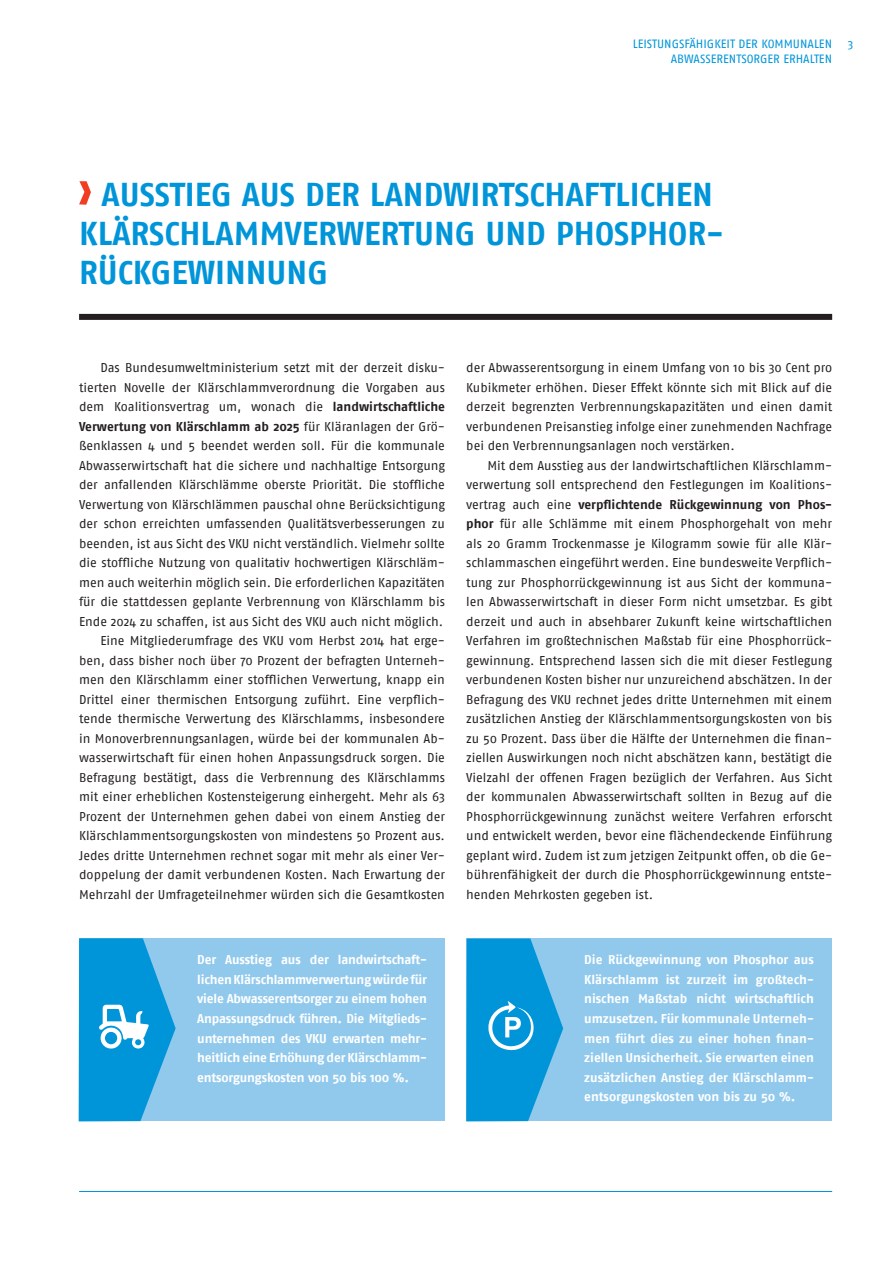
<style>
.page{position:relative;width:893px;height:1263px;background:#fff}
.page>*{position:absolute;margin:0;border:0;box-sizing:border-box;transform-origin:0 0}
.Innenseiten_Headline{font:700 33px/39px "Fago No";color:#0095d9}
.Innenseiten_Copy_mit{font:12.75px/19.5px "Fago No";letter-spacing:-.005em;color:#231f20;text-align:justify}
.Innenseiten_Copy_ohn{font:700 12.75px/19.5px "Fago No";letter-spacing:-.015em;color:#fff;text-align:justify}
.Kopfzeile_rechts{font:12px "Fago No";color:#0095d9}
.s1{font-weight:700}
</style>
<div class="page">
<hr style="left:79px;top:1191px;width:753px;height:1px;background:#0095d9">
<div style="left:79px;top:938px;width:366px;height:183px;background:#91c9ed"></div>
<div style="left:466px;top:938px;width:366px;height:183px;background:#91c9ed"></div>
<div style="left:79px;top:314px;width:753px;height:6px;background:#231f20"></div>
<svg style="left:466px;top:938px;width:97px;height:183px"></svg>
<svg style="left:79px;top:938px;width:97px;height:183px"></svg>
<svg style="left:79px;top:181px;width:12px;height:24px"></svg>
<p class="Kopfzeile_rechts" style="left:633px;top:37px;width:201px">LEISTUNGSFÄHIGKEIT DER KOMMUNALEN</p>
<p class="Kopfzeile_rechts" style="left:848px;top:37px;width:7px">3</p>
<p class="Kopfzeile_rechts" style="left:671px;top:52px;width:163px">ABWASSERENTSORGER ERHALTEN</p>
<p class="Innenseiten_Headline" style="left:79px;top:174px;width:646px;text-indent:23px">AUSSTIEG AUS DER LANDWIRTSCHAFTLICHEN<br>KLÄRSCHLAMMVERWERTUNG UND PHOSPHOR-<br>RÜCKGEWINNUNG</p>
<p class="Innenseiten_Copy_mit" style="left:79px;top:358px;width:367px;text-indent:21px">Das Bundesumweltministerium setzt mit der derzeit disku&shy;tierten Novelle der Klärschlammverordnung die Vorgaben aus dem Koalitionsvertrag um, wonach die <span class="s1">landwirtschaftliche Verwertung von Klärschlamm ab 2025</span> für Kläranlagen der Grö&shy;ßenklassen 4 und 5 beendet werden soll. Für die kommunale Abwasserwirtschaft hat die sichere und nachhaltige Entsorgung der anfallenden Klärschlämme oberste Priorität. Die stoffliche Verwertung von Klärschlämmen pauschal ohne Berücksichtigung der schon erreichten umfassenden Qualitätsverbesserungen zu beenden, ist aus Sicht des VKU nicht verständlich. Vielmehr sollte die stoffliche Nutzung von qualitativ hochwertigen Klärschläm&shy;men auch weiterhin möglich sein. Die erforderlichen Kapazitäten für die stattdessen geplante Verbrennung von Klärschlamm bis Ende 2024 zu schaffen, ist aus Sicht des VKU auch nicht möglich.</p>
<p class="Innenseiten_Copy_mit" style="left:79px;top:631px;width:367px;text-indent:21px">Eine Mitgliederumfrage des VKU vom Herbst 2014 hat erge&shy;ben, dass bisher noch über 70 Prozent der befragten Unterneh&shy;men den Klärschlamm einer stofflichen Verwertung, knapp ein Drittel einer thermischen Entsorgung zuführt. Eine verpflich&shy;tende thermische Verwertung des Klärschlamms, insbesondere in Monoverbrennungsanlagen, würde bei der kommunalen Ab&shy;wasserwirtschaft für einen hohen Anpassungsdruck sorgen. Die Befragung bestätigt, dass die Verbrennung des Klärschlamms mit einer erheblichen Kostensteigerung einhergeht. Mehr als 63<br>Prozent der Unternehmen gehen dabei von einem Anstieg der Klärschlammentsorgungskosten von mindestens 50 Prozent aus.<br>Jedes dritte Unternehmen rechnet sogar mit mehr als einer Ver&shy;doppelung der damit verbundenen Kosten. Nach Erwartung der Mehrzahl der Umfrageteilnehmer würden sich die Gesamtkosten</p>
<p class="Innenseiten_Copy_ohn" style="left:197px;top:950px;width:231px">Der Ausstieg aus der landwirtschaft&shy;lichen Klärschlammverwertung würde für viele Abwasserentsorger zu einem hohen Anpassungsdruck führen. Die Mitglieds&shy;unternehmen des VKU erwarten mehr&shy;heitlich eine Erhöhung der Klärschlamm&shy;entsorgungskosten von 50 bis 100 %.</p>
<p class="Innenseiten_Copy_mit" style="left:466px;top:358px;width:368px">der Abwasserentsorgung in einem Umfang von 10 bis 30 Cent pro Kubikmeter erhöhen. Dieser Effekt könnte sich mit Blick auf die derzeit begrenzten Verbrennungskapazitäten und einen damit verbundenen Preisanstieg infolge einer zunehmenden Nachfrage bei den Verbrennungsanlagen noch verstärken.</p>
<p class="Innenseiten_Copy_mit" style="left:466px;top:456px;width:368px;text-indent:21px">Mit dem Ausstieg aus der landwirtschaftlichen Klärschlamm&shy;verwertung soll entsprechend den Festlegungen im Koalitions&shy;vertrag auch eine <span class="s1">verpflichtende Rückgewinnung von Phos&shy;phor</span> für alle Schlämme mit einem Phosphorgehalt von mehr als 20 Gramm Trockenmasse je Kilogramm sowie für alle Klär&shy;schlammaschen eingeführt werden. Eine bundesweite Verpflich&shy;tung zur Phosphorrückgewinnung ist aus Sicht der kommuna&shy;len Abwasserwirtschaft in dieser Form nicht umsetzbar. Es gibt derzeit und auch in absehbarer Zukunft keine wirtschaftlichen Verfahren im großtechnischen Maßstab für eine Phosphorrück&shy;gewinnung. Entsprechend lassen sich die mit dieser Festlegung verbundenen Kosten bisher nur unzureichend abschätzen. In der Befragung des VKU rechnet jedes dritte Unternehmen mit einem zusätzlichen Anstieg der Klärschlammentsorgungskosten von bis zu 50 Prozent. Dass über die Hälfte der Unternehmen die finan&shy;ziellen Auswirkungen noch nicht abschätzen kann, bestätigt die Vielzahl der offenen Fragen bezüglich der Verfahren. Aus Sicht der kommunalen Abwasserwirtschaft sollten in Bezug auf die Phosphorrückgewinnung zunächst weitere Verfahren erforscht und entwickelt werden, bevor eine flächendeckende Einführung geplant wird. Zudem ist zum jetzigen Zeitpunkt offen, ob die Ge&shy;bührenfähigkeit der durch die Phosphorrückgewinnung entste&shy;henden Mehrkosten gegeben ist.</p>
<p class="Innenseiten_Copy_ohn" style="left:584px;top:950px;width:231px">Die Rückgewinnung von Phosphor aus Klärschlamm ist zurzeit im großtech&shy;nischen Maßstab nicht wirtschaftlich umzusetzen. Für kommunale Unterneh&shy;men führt dies zu einer hohen finan&shy;ziellen Unsicherheit. Sie erwarten einen zusätzlichen Anstieg der Klärschlamm&shy;entsorgungskosten von bis zu 50 %.</p>
</div>
